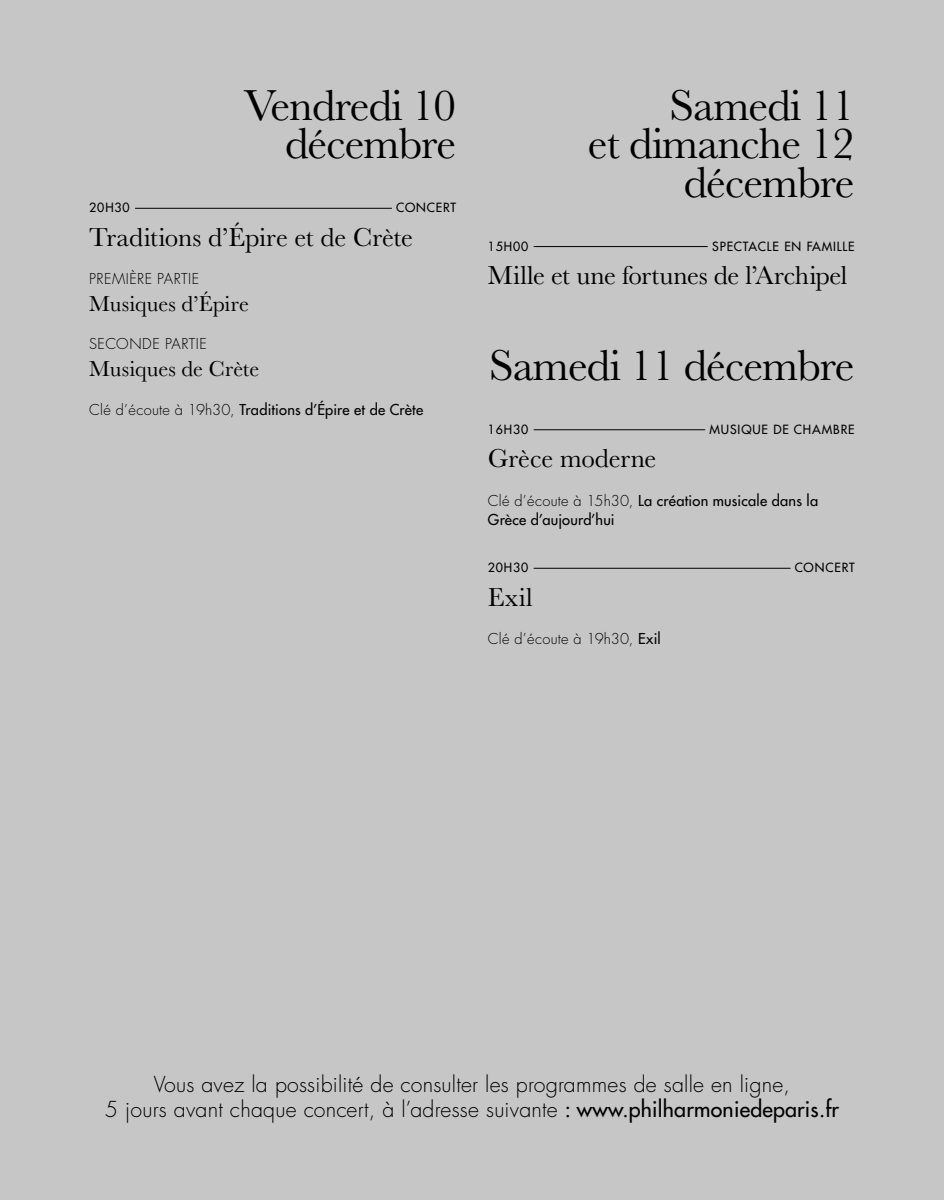
<style>
.page{position:relative;width:944px;height:1200px;background:#fff}
.page>*{position:absolute;margin:0;border:0;box-sizing:border-box;transform-origin:0 0}
.t1{font:45px/38.2px "Baskerville MT Pro";letter-spacing:-.02em;color:#000;text-align:right}
.t2{font:27px "Baskerville MT Pro";letter-spacing:-.005em;color:#000}
.t3{font:22.5px "Baskerville MT Pro";letter-spacing:.005em;color:#000}
.t4{font:300 21.38px/24.8px "Futura LTW1 G";letter-spacing:.01em;color:#000;text-align:center}
.t5{font:500 14.62px/19.1px "Futura LTW1 G";letter-spacing:.015em;color:#000}
.t6{font:300 14.62px "Futura LTW1 G";letter-spacing:.025em;color:#000}
.t7{font:500 12.38px "Futura LTW1 G";letter-spacing:.07em;color:#000}
.s1{font-weight:300}
.s2{font-weight:500}
</style>
<div class="page">
<div style="left:0;top:0;width:944px;height:1199px;background:#c6c6c6"></div>
<hr style="left:135px;top:208px;width:257px;height:1px;background:#000">
<hr style="left:534px;top:246px;width:174px;height:1px;background:#000">
<hr style="left:534px;top:429px;width:171px;height:1px;background:#000">
<hr style="left:534px;top:567px;width:256px;height:1px;background:#000">
<p class="t1" style="left:244px;top:86px;width:214px">Vendredi 10 décembre</p>
<p class="t7" style="left:89px;top:197px;width:42px">20H30</p>
<p class="t7" style="left:396px;top:197px;width:62px">CONCERT</p>
<p class="t2" style="left:89px;top:221px;width:325px">Traditions d’Épire et de Crète</p>
<p class="t6" style="left:89px;top:267px;width:111px">PREMIÈRE PARTIE</p>
<p class="t3" style="left:89px;top:291px;width:161px">Musiques d’Épire</p>
<p class="t6" style="left:89px;top:332px;width:119px">SECONDE PARTIE</p>
<p class="t3" style="left:89px;top:356px;width:172px">Musiques de Crète</p>
<p class="t5" style="left:89px;top:398px;width:336px"><span class="s1">Clé d’écoute à 19h30,</span> Traditions d’Épire et de Crète</p>
<p class="t1" style="left:588px;top:86px;width:268px">Samedi 11<br>et dimanche 12 décembre</p>
<p class="t7" style="left:488px;top:236px;width:42px">15H00</p>
<p class="t7" style="left:712px;top:236px;width:144px">SPECTACLE EN FAMILLE</p>
<p class="t2" style="left:488px;top:260px;width:361px">Mille et une fortunes de l’Archipel</p>
<p class="t1" style="left:489px;top:346px;width:367px">Samedi 11 décembre</p>
<p class="t7" style="left:488px;top:419px;width:42px">16H30</p>
<p class="t7" style="left:710px;top:419px;width:147px">MUSIQUE DE CHAMBRE</p>
<p class="t2" style="left:488px;top:443px;width:170px">Grèce moderne</p>
<p class="t5" style="left:488px;top:489px;width:332px"><span class="s1">Clé d’écoute à 15h30,</span> La création musicale dans la<br>Grèce d’aujourd’hui</p>
<p class="t7" style="left:488px;top:557px;width:42px">20H30</p>
<p class="t7" style="left:795px;top:557px;width:62px">CONCERT</p>
<p class="t2" style="left:488px;top:581px;width:46px">Exil</p>
<p class="t6" style="left:488px;top:627px;width:174px">Clé d’écoute à 19h30, <span class="s2">Exil</span></p>
<p class="t4" style="left:105px;top:1070px;width:736px">Vous avez la possibilité de consulter les programmes de salle en ligne,<br>5 jours avant chaque concert, à l’adresse suivante <span class="s2">: www.philharmoniedeparis.fr</span></p>
</div>
